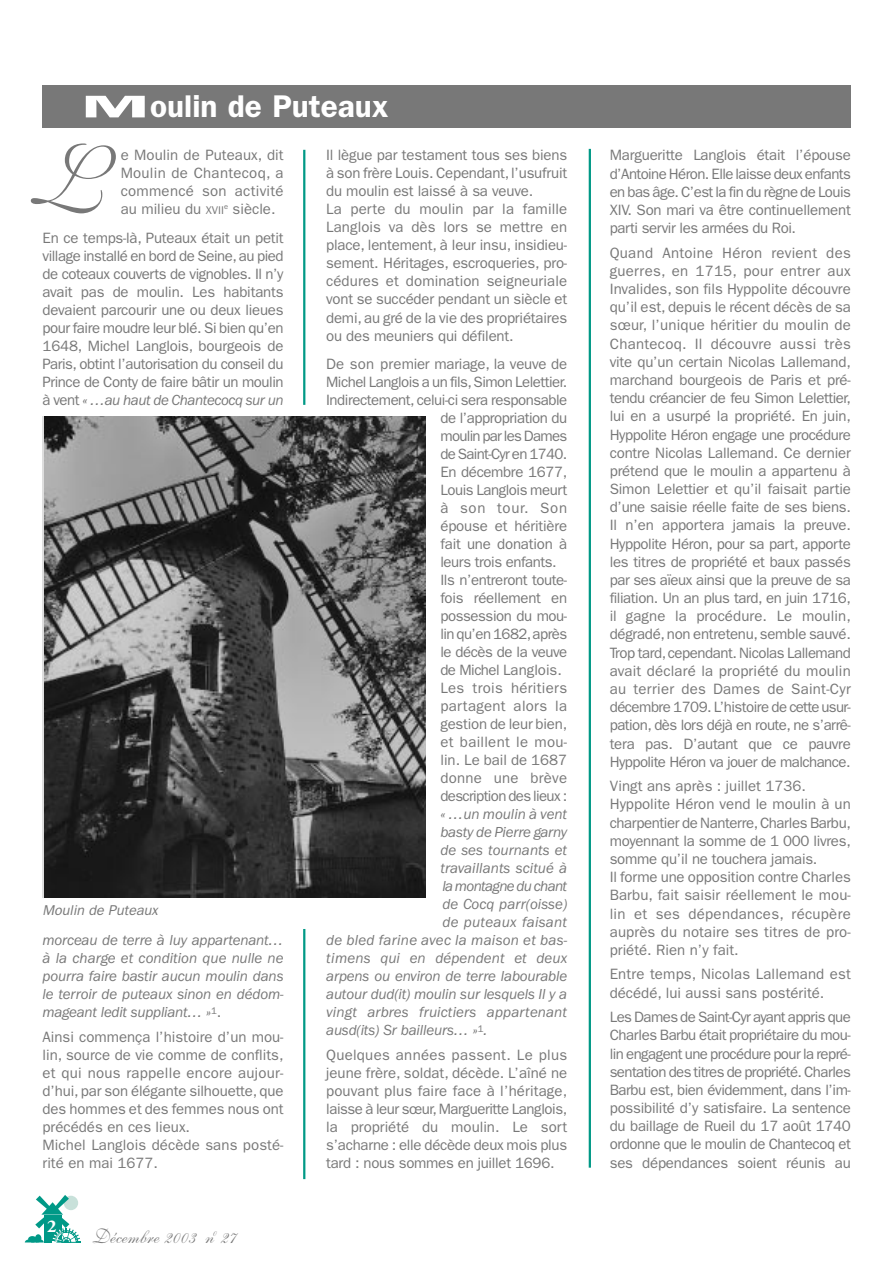
<style>
.page{position:relative;width:893px;height:1262px;background:#fff}
.page>*{position:absolute;margin:0;border:0;box-sizing:border-box;transform-origin:0 0}
.t1{font:84px "Shelley Volante BT";color:#787878}
.t2{font:600 31.5px "Franklin Gothic";color:#fff;scale:2.5 1}
.t3{font:21px "Shelley Volante Script";letter-spacing:.01em;color:#787878;scale:.95 1}
.t4{font:700 18px "Adobe Garamond";color:#fff}
.t5{font:15px/18.1px "Franklin Gothic";letter-spacing:-.01em;color:#787878;text-align:justify}
.t6{font:italic 15px/18px "Franklin Gothic";color:#787878;text-align:justify}
.t7{font:15px "Franklin Gothic";letter-spacing:-.03em;color:#787878}
.t8{font:15px "Franklin Gothic";letter-spacing:.02em;color:#787878}
.t9{font:15px/18.1px "Franklin Gothic";letter-spacing:.01em;color:#787878}
.t10{font:15px "Franklin Gothic";letter-spacing:-.035em;color:#787878}
.t11{font:15px "Franklin Gothic";letter-spacing:-.04em;color:#787878}
.t12{font:15px "Franklin Gothic";letter-spacing:-.045em;color:#787878}
.t13{font:italic 15px "Franklin Gothic";letter-spacing:-.045em;color:#787878}
.t14{font:15px "Franklin Gothic";letter-spacing:.05em;color:#787878}
.t15{font:italic 14.25px "Franklin Gothic";color:#787878}
.s1{font-size:11.25px}
.s2{font-style:italic}
.s3{font-style:normal}
</style>
<div class="page">
<svg style="left:25px;top:1195px;width:55px;height:47px"></svg>
<hr style="left:303px;top:150px;width:2px;height:255px;background:#009986">
<hr style="left:303px;top:929px;width:2px;height:250px;background:#009986">
<hr style="left:588px;top:149px;width:3px;height:1018px;background:#009986">
<div style="left:43px;top:85px;width:807px;height:43px;background:#787878"></div>
<img style="left:44px;top:416px;width:381px;height:481px">
<h2 class="t2" style="left:81px;top:96px;width:125px">Moulin de Puteaux</h2>
<p class="t5" style="left:121px;top:148px;width:164px">e Moulin de Puteaux, dit Moulin de Chantecoq, a commencé son activité au milieu du <span class="s1">XVII</span><sup>e</sup> siècle.</p>
<p class="t5" style="left:43px;top:230px;width:242px">En ce temps-là, Puteaux était un petit village installé en bord de Seine,au pied de coteaux couverts de vignobles. Il n’y avait pas de moulin. Les habitants devaient parcourir une ou deux lieues pour faire moudre leur blé. Si bien qu’en 1648, Michel Langlois, bourgeois de Paris, obtint l’autorisation du conseil du Prince de Conty de faire bâtir un moulin à vent <span class="s2">« …au haut de Chantecocq sur un</span></p>
<h1 class="t1" style="left:31px;top:126px;width:77px">L</h1>
<p class="t5" style="left:326px;top:148px;width:242px;text-align:left">Il lègue par testament tous ses biens à son frère Louis. Cependant,l’usufruit du moulin est laissé à sa veuve.<br>La perte du moulin par la famille Langlois va dès lors se mettre en place, lentement, à leur insu, insidieu&shy;sement. Héritages, escroqueries, pro&shy;cédures et domination seigneuriale vont se succéder pendant un siècle et demi,au gré de la vie des propriétaires ou des meuniers qui défilent.</p>
<p class="t5" style="left:326px;top:356px;width:242px">De son premier mariage, la veuve de</p>
<p class="t10" style="left:326px;top:377px;width:242px">Michel Langlois a un fils,Simon Lelettier.</p>
<p class="t7" style="left:326px;top:395px;width:242px">Indirectement, celui-ci sera responsable</p>
<p class="t7" style="left:440px;top:413px;width:128px">de l’appropriation du</p>
<p class="t12" style="left:440px;top:431px;width:128px">moulin par les Dames</p>
<p class="t12" style="left:440px;top:449px;width:128px">de Saint-Cyr en 1740.</p>
<p class="t5" style="left:440px;top:464px;width:128px">En décembre 1677,</p>
<p class="t7" style="left:440px;top:485px;width:128px">Louis Langlois meurt</p>
<p class="t14" style="left:440px;top:503px;width:128px">à son tour. Son</p>
<p class="t5" style="left:440px;top:518px;width:128px">épouse et héritière</p>
<p class="t5" style="left:440px;top:536px;width:128px">fait une donation à</p>
<p class="t7" style="left:440px;top:557px;width:118px">leurs trois enfants.</p>
<p class="t5" style="left:440px;top:572px;width:128px">Ils n’entreront toute-</p>
<p class="t5" style="left:440px;top:590px;width:128px">fois réellement en</p>
<p class="t7" style="left:440px;top:611px;width:128px">possession du mou-</p>
<p class="t11" style="left:440px;top:629px;width:128px">lin qu’en 1682,après</p>
<p class="t10" style="left:440px;top:647px;width:128px">le décès de la veuve</p>
<p class="t5" style="left:440px;top:662px;width:123px">de Michel Langlois.</p>
<p class="t8" style="left:440px;top:683px;width:128px">Les trois héritiers</p>
<p class="t8" style="left:440px;top:701px;width:128px">partagent alors la</p>
<p class="t5" style="left:440px;top:716px;width:128px">gestion de leur bien,</p>
<p class="t8" style="left:440px;top:737px;width:128px">et baillent le mou-</p>
<p class="t5" style="left:440px;top:752px;width:128px">lin. Le bail de 1687</p>
<p class="t8" style="left:440px;top:773px;width:128px">donne une brève</p>
<p class="t11" style="left:440px;top:791px;width:128px">description des lieux :</p>
<p class="t6" style="left:440px;top:806px;width:128px">« …un moulin à vent</p>
<p class="t6" style="left:440px;top:824px;width:128px">basty de Pierre garny</p>
<p class="t6" style="left:440px;top:842px;width:128px">de ses tournants et</p>
<p class="t6" style="left:440px;top:860px;width:128px">travaillants scitué à</p>
<p class="t13" style="left:442px;top:881px;width:126px">la montagne du chant</p>
<p class="t6" style="left:442px;top:896px;width:126px">de Cocq parr(oisse)</p>
<p class="t6" style="left:442px;top:914px;width:126px">de puteaux faisant</p>
<p class="t6" style="left:326px;top:932px;width:243px">de bled farine avec la maison et bas-</p>
<p class="t6" style="left:326px;top:950px;width:242px">timens qui en dépendent et deux</p>
<p class="t6" style="left:326px;top:968px;width:242px">arpens ou environ de terre labourable</p>
<p class="t6" style="left:326px;top:986px;width:242px">autour dud(it) moulin sur lesquels Il y a</p>
<p class="t6" style="left:326px;top:1004px;width:242px">vingt arbres fruictiers appartenant</p>
<p class="t6" style="left:326px;top:1022px;width:163px">ausd(its) Sr bailleurs… »<sup>1</sup>.</p>
<p class="t5" style="left:326px;top:1047px;width:242px">Quelques années passent. Le plus jeune frère, soldat, décède. L’aîné ne pouvant plus faire face à l’héritage, laisse à leur sœur,Margueritte Langlois, la propriété du moulin. Le sort s’acharne : elle décède deux mois plus tard : nous sommes en juillet 1696.</p>
<p class="t15" style="left:43px;top:905px;width:117px">Moulin de Puteaux</p>
<p class="t6" style="left:43px;top:932px;width:243px">morceau de terre à luy appartenant… à la charge et condition que nulle ne pourra faire bastir aucun moulin dans le terroir de puteaux sinon en dédom&shy;mageant ledit suppliant… »<sup>1</sup><span class="s3">.</span></p>
<p class="t5" style="left:43px;top:1029px;width:242px;text-align:left">Ainsi commença l’histoire d’un mou&shy;lin, source de vie comme de conflits, et qui nous rappelle encore aujour&shy;d’hui, par son élégante silhouette, que des hommes et des femmes nous ont précédés en ces lieux.<br>Michel Langlois décède sans posté&shy;rité en mai 1677.</p>
<p class="t4" style="left:47px;top:1218px;width:11px">2</p>
<h3 class="t3" style="left:89px;top:1229px;width:153px">Décembre 2003 n<sup>0</sup> 27</h3>
<p class="t5" style="left:609px;top:147px;width:242px">Margueritte Langlois était l’épouse d’Antoine Héron. Elle laisse deux enfants en bas âge. C’est la fin du règne de Louis XIV. Son mari va être continuellement parti servir les armées du Roi.</p>
<p class="t5" style="left:609px;top:245px;width:242px">Quand Antoine Héron revient des guerres, en 1715, pour entrer aux Invalides, son fils Hyppolite découvre qu’il est, depuis le récent décès de sa sœur, l’unique héritier du moulin de Chantecoq. Il découvre aussi très vite qu’un certain Nicolas Lallemand, marchand bourgeois de Paris et pré&shy;tendu créancier de feu Simon Lelettier, lui en a usurpé la propriété. En juin, Hyppolite Héron engage une procédure contre Nicolas Lallemand. Ce dernier prétend que le moulin a appartenu à Simon Lelettier et qu’il faisait partie d’une saisie réelle faite de ses biens.<br>Il n’en apportera jamais la preuve.<br>Hyppolite Héron, pour sa part, apporte les titres de propriété et baux passés par ses aïeux ainsi que la preuve de sa filiation. Un an plus tard, en juin 1716, il gagne la procédure. Le moulin, dégradé,non entretenu,semble sauvé.<br>Trop tard,cependant. Nicolas Lallemand avait déclaré la propriété du moulin au terrier des Dames de Saint-Cyr décembre 1709. L’histoire de cette usur&shy;pation, dès lors déjà en route, ne s’arrê&shy;tera pas. D’autant que ce pauvre Hyppolite Héron va jouer de malchance.</p>
<p class="t5" style="left:609px;top:778px;width:242px;text-align:left">Vingt ans après : juillet 1736.<br>Hyppolite Héron vend le moulin à un charpentier de Nanterre,Charles Barbu, moyennant la somme de 1 000 livres, somme qu’il ne touchera jamais.<br>Il forme une opposition contre Charles Barbu, fait saisir réellement le mou&shy;lin et ses dépendances, récupère auprès du notaire ses titres de pro&shy;priété. Rien n’y fait.</p>
<p class="t9" style="left:609px;top:966px;width:242px">Entre temps, Nicolas Lallemand est décédé, lui aussi sans postérité.</p>
<p class="t5" style="left:609px;top:1009px;width:242px">Les Dames de Saint-Cyr ayant appris que Charles Barbu était propriétaire du mou&shy;lin engagent une procédure pour la repré&shy;sentation des titres de propriété. Charles Barbu est, bien évidemment, dans l’im&shy;possibilité d’y satisfaire. La sentence du baillage de Rueil du 17 août 1740 ordonne que le moulin de Chantecoq et ses dépendances soient réunis au</p>
</div>
